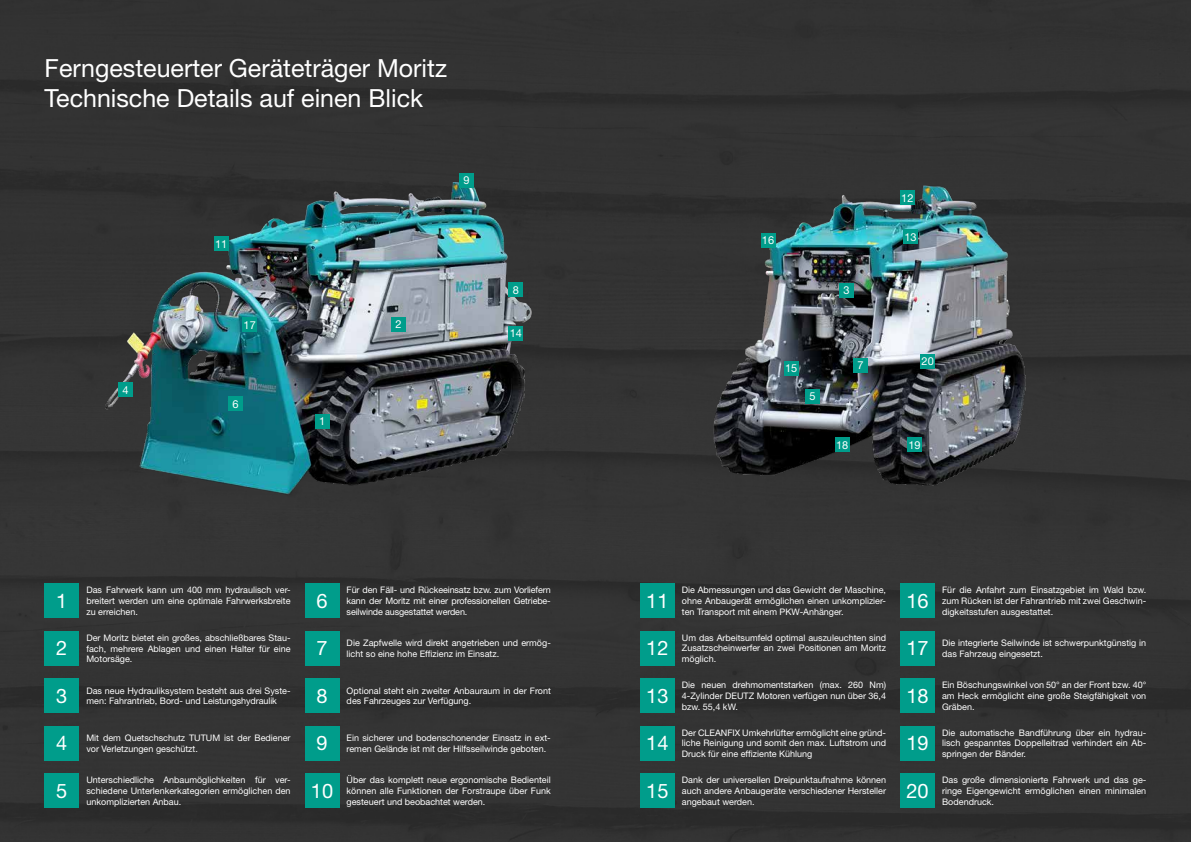
<style>
.page{position:relative;width:1191px;height:842px;background:#333}
.page>*{position:absolute;margin:0;border:0;box-sizing:border-box;transform-origin:0 0}
.t1{font:25px/30px "Helvetica Neue LT Pro";color:#fff}
.t2{font:20px "Helvetica Neue LT Pro";color:#fff}
.t3{font:11px "Helvetica Neue LT Pro";color:#fff}
.t4{font:9px/10.8px "Helvetica Neue LT Pro";color:#fff;text-align:justify}
</style>
<div class="page">
<img style="left:707px;top:75px;width:330px;height:441px">
<img style="left:24px;top:57px;width:538px;height:487px">
<div style="left:45px;top:584px;width:34px;height:34px;background:#009d8b"></div>
<div style="left:45px;top:631px;width:34px;height:34px;background:#009d8b"></div>
<div style="left:45px;top:678px;width:34px;height:35px;background:#009d8b"></div>
<div style="left:45px;top:726px;width:34px;height:34px;background:#009d8b"></div>
<div style="left:45px;top:773px;width:34px;height:35px;background:#009d8b"></div>
<div style="left:305px;top:584px;width:34px;height:34px;background:#009d8b"></div>
<div style="left:305px;top:631px;width:34px;height:34px;background:#009d8b"></div>
<div style="left:305px;top:678px;width:34px;height:35px;background:#009d8b"></div>
<div style="left:305px;top:726px;width:34px;height:34px;background:#009d8b"></div>
<div style="left:305px;top:773px;width:34px;height:35px;background:#009d8b"></div>
<div style="left:640px;top:584px;width:34px;height:34px;background:#009d8b"></div>
<div style="left:640px;top:631px;width:34px;height:34px;background:#009d8b"></div>
<div style="left:640px;top:678px;width:34px;height:35px;background:#009d8b"></div>
<div style="left:640px;top:726px;width:34px;height:34px;background:#009d8b"></div>
<div style="left:640px;top:773px;width:34px;height:35px;background:#009d8b"></div>
<div style="left:900px;top:584px;width:34px;height:34px;background:#009d8b"></div>
<div style="left:900px;top:631px;width:34px;height:34px;background:#009d8b"></div>
<div style="left:900px;top:678px;width:34px;height:35px;background:#009d8b"></div>
<div style="left:900px;top:726px;width:34px;height:34px;background:#009d8b"></div>
<div style="left:900px;top:773px;width:34px;height:35px;background:#009d8b"></div>
<div style="left:315px;top:414px;width:14px;height:14px;background:#009d8b"></div>
<div style="left:228px;top:397px;width:15px;height:14px;background:#009d8b"></div>
<div style="left:761px;top:233px;width:14px;height:14px;background:#009d8b"></div>
<div style="left:391px;top:317px;width:14px;height:14px;background:#009d8b"></div>
<div style="left:853px;top:358px;width:14px;height:14px;background:#009d8b"></div>
<div style="left:243px;top:317px;width:14px;height:15px;background:#009d8b"></div>
<div style="left:900px;top:191px;width:14px;height:14px;background:#009d8b"></div>
<div style="left:839px;top:283px;width:14px;height:14px;background:#009d8b"></div>
<div style="left:509px;top:283px;width:14px;height:14px;background:#009d8b"></div>
<div style="left:835px;top:438px;width:14px;height:14px;background:#009d8b"></div>
<div style="left:118px;top:383px;width:15px;height:14px;background:#009d8b"></div>
<div style="left:459px;top:173px;width:14px;height:14px;background:#009d8b"></div>
<div style="left:907px;top:438px;width:14px;height:14px;background:#009d8b"></div>
<div style="left:920px;top:354px;width:14px;height:14px;background:#009d8b"></div>
<div style="left:214px;top:237px;width:14px;height:14px;background:#009d8b"></div>
<div style="left:903px;top:230px;width:14px;height:14px;background:#009d8b"></div>
<div style="left:509px;top:326px;width:14px;height:14px;background:#009d8b"></div>
<div style="left:784px;top:361px;width:14px;height:14px;background:#009d8b"></div>
<div style="left:805px;top:389px;width:14px;height:14px;background:#009d8b"></div>
<h1 class="t1" style="left:45px;top:53px;width:404px">Ferngesteuerter Geräteträger Moritz<br>Technische Details auf einen Blick</h1>
<p class="t3" style="left:215px;top:237px;width:14px">11</p>
<p class="t3" style="left:463px;top:173px;width:8px">9</p>
<p class="t3" style="left:123px;top:383px;width:8px">4</p>
<p class="t3" style="left:244px;top:318px;width:14px">17</p>
<p class="t3" style="left:232px;top:397px;width:8px">6</p>
<p class="t3" style="left:319px;top:414px;width:8px">1</p>
<p class="t3" style="left:395px;top:317px;width:8px">2</p>
<p class="t3" style="left:762px;top:233px;width:14px">16</p>
<p class="t3" style="left:513px;top:283px;width:8px">8</p>
<p class="t3" style="left:843px;top:284px;width:8px">3</p>
<p class="t3" style="left:510px;top:326px;width:14px">14</p>
<p class="t3" style="left:785px;top:361px;width:14px">15</p>
<p class="t3" style="left:809px;top:389px;width:8px">5</p>
<p class="t3" style="left:857px;top:358px;width:8px">7</p>
<p class="t3" style="left:836px;top:438px;width:14px">18</p>
<p class="t3" style="left:901px;top:191px;width:14px">12</p>
<p class="t3" style="left:904px;top:230px;width:14px">13</p>
<p class="t3" style="left:921px;top:354px;width:14px">20</p>
<p class="t3" style="left:908px;top:438px;width:14px">19</p>
<h2 class="t2" style="left:56px;top:588px;width:13px">1</h2>
<h2 class="t2" style="left:56px;top:636px;width:13px">2</h2>
<h2 class="t2" style="left:56px;top:683px;width:13px">3</h2>
<h2 class="t2" style="left:56px;top:731px;width:13px">4</h2>
<h2 class="t2" style="left:56px;top:778px;width:13px">5</h2>
<p class="t4" style="left:86px;top:584px;width:206px">Das Fahrwerk kann um 400 mm hydraulisch ver&shy;breitert werden um eine optimale Fahrwerksbreite zu erreichen.</p>
<p class="t4" style="left:86px;top:632px;width:206px">Der Moritz bietet ein großes, abschließbares Stau&shy;fach, mehrere Ablagen und einen Halter für eine Motorsäge.</p>
<p class="t4" style="left:86px;top:685px;width:206px">Das neue Hydrauliksystem besteht aus drei Syste&shy;men: Fahrantrieb, Bord- und Leistungshydraulik</p>
<p class="t4" style="left:86px;top:732px;width:206px">Mit dem Quetschschutz TUTUM ist der Bediener vor Verletzungen geschützt.</p>
<p class="t4" style="left:86px;top:774px;width:206px">Unterschiedliche Anbaumöglichkeiten für ver&shy;schiedene Unterlenkerkategorien ermöglichen den unkomplizierten Anbau.</p>
<h2 class="t2" style="left:316px;top:588px;width:13px">6</h2>
<h2 class="t2" style="left:316px;top:636px;width:13px">7</h2>
<h2 class="t2" style="left:316px;top:683px;width:13px">8</h2>
<h2 class="t2" style="left:316px;top:731px;width:13px">9</h2>
<h2 class="t2" style="left:311px;top:778px;width:24px">10</h2>
<p class="t4" style="left:347px;top:584px;width:206px">Für den Fäll- und Rückeeinsatz bzw. zum Vorliefern kann der Moritz mit einer professionellen Getriebe&shy;seilwinde ausgestattet werden.</p>
<h2 class="t2" style="left:646px;top:588px;width:24px">11</h2>
<h2 class="t2" style="left:646px;top:636px;width:24px">12</h2>
<h2 class="t2" style="left:646px;top:683px;width:24px">13</h2>
<h2 class="t2" style="left:646px;top:731px;width:24px">14</h2>
<h2 class="t2" style="left:646px;top:778px;width:24px">15</h2>
<p class="t4" style="left:347px;top:637px;width:206px">Die Zapfwelle wird direkt angetrieben und ermög&shy;licht so eine hohe Effizienz im Einsatz.</p>
<p class="t4" style="left:347px;top:685px;width:206px">Optional steht ein zweiter Anbauraum in der Front des Fahrzeuges zur Verfügung.</p>
<p class="t4" style="left:347px;top:732px;width:206px">Ein sicherer und bodenschonender Einsatz in ext&shy;remen Gelände ist mit der Hilfsseilwinde geboten.</p>
<p class="t4" style="left:347px;top:774px;width:206px">Über das komplett neue ergonomische Bedienteil können alle Funktionen der Forstraupe über Funk gesteuert und beobachtet werden.</p>
<p class="t4" style="left:682px;top:584px;width:206px">Die Abmessungen und das Gewicht der Maschine, ohne Anbaugerät ermöglichen einen unkomplizier&shy;ten Transport mit einem PKW-Anhänger.</p>
<p class="t4" style="left:682px;top:632px;width:206px">Um das Arbeitsumfeld optimal auszuleuchten sind Zusatzscheinwerfer an zwei Positionen am Moritz möglich.</p>
<p class="t4" style="left:682px;top:679px;width:206px">Die neuen drehmomentstarken (max. 260 Nm)<br>4-Zylinder DEUTZ Motoren verfügen nun über 36,4 bzw. 55,4 kW.</p>
<p class="t4" style="left:682px;top:727px;width:206px">Der CLEANFIX Umkehrlüfter ermöglicht eine gründ&shy;liche Reinigung und somit den max. Luftstrom und Druck für eine effiziente Kühlung</p>
<p class="t4" style="left:682px;top:774px;width:206px">Dank der universellen Dreipunktaufnahme können auch andere Anbaugeräte verschiedener Hersteller angebaut werden.</p>
<h2 class="t2" style="left:906px;top:588px;width:24px">16</h2>
<h2 class="t2" style="left:906px;top:636px;width:24px">17</h2>
<h2 class="t2" style="left:906px;top:683px;width:24px">18</h2>
<h2 class="t2" style="left:906px;top:731px;width:24px">19</h2>
<h2 class="t2" style="left:906px;top:778px;width:24px">20</h2>
<p class="t4" style="left:942px;top:584px;width:206px">Für die Anfahrt zum Einsatzgebiet im Wald bzw. zum Rücken ist der Fahrantrieb mit zwei Geschwin&shy;digkeitsstufen ausgestattet.</p>
<p class="t4" style="left:942px;top:637px;width:206px">Die integrierte Seilwinde ist schwerpunktgünstig in das Fahrzeug eingesetzt.</p>
<p class="t4" style="left:942px;top:679px;width:206px">Ein Böschungswinkel von 50° an der Front bzw. 40° am Heck ermöglicht eine große Steigfähigkeit von Gräben.</p>
<p class="t4" style="left:942px;top:727px;width:206px">Die automatische Bandführung über ein hydrau&shy;lisch gespanntes Doppelleitrad verhindert ein Ab&shy;springen der Bänder.</p>
<p class="t4" style="left:942px;top:774px;width:206px">Das große dimensionierte Fahrwerk und das ge&shy;ringe Eigengewicht ermöglichen einen minimalen Bodendruck.</p>
</div>
